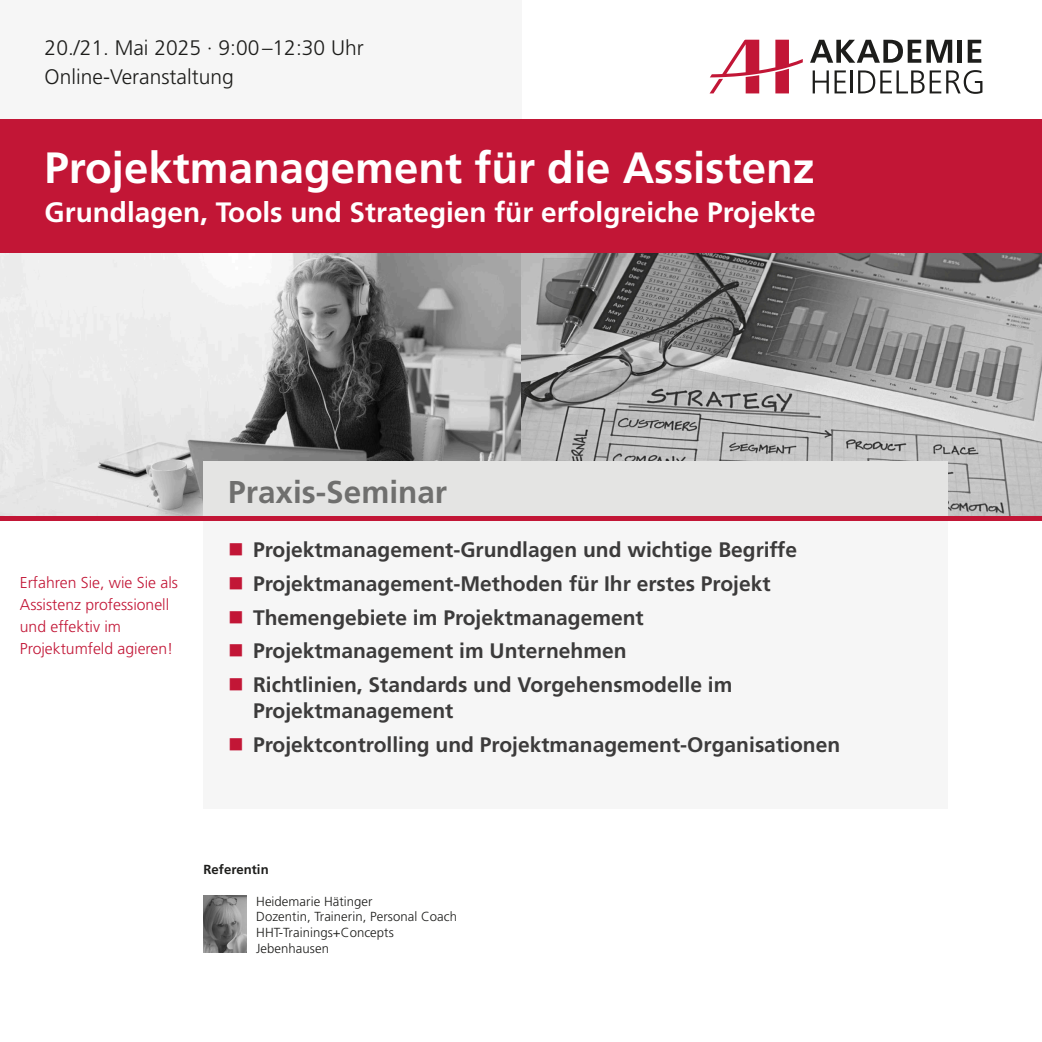
<style>
.page{position:relative;width:1042px;height:1042px;background:#fff}
.page>*{position:absolute;margin:0;border:0;box-sizing:border-box;transform-origin:0 0}
.t1{font:700 43.75px "Frutiger LT Pro";color:#fff}
.t2{font:700 31.5px "Frutiger LT Pro";color:#6f6f6e}
.t3{font:700 28px "Frutiger LT Pro";color:#fff}
.t4{font:700 21px/33.9px "Frutiger LT Pro";color:#3c3b3b}
.t5{font:300 21px/28.3px "Frutiger LT Pro";color:#1d1d1b}
.t6{font:300 15.75px/22.1px "Frutiger LT Pro";color:#c21636}
.t7{font:300 13.12px/15.8px "Frutiger LT Pro";letter-spacing:.005em;color:#1d1d1b}
.t8{font:700 13.12px "Frutiger LT Pro";letter-spacing:.005em;color:#1d1d1b}
</style>
<div class="page">
<img style="left:0;top:253px;width:521px;height:263px">
<svg style="left:521px;top:253px;width:521px;height:263px"></svg>
<div style="left:0;top:0;width:521px;height:119px;background:#f6f6f6"></div>
<div style="left:0;top:119px;width:1042px;height:134px;background:#c21636"></div>
<div style="left:203px;top:461px;width:744px;height:60px;background:#e4e4e3"></div>
<div style="left:203px;top:521px;width:744px;height:288px;background:#f6f6f6"></div>
<div style="left:0;top:516px;width:1042px;height:5px;background:#c21636"></div>
<svg style="left:810px;top:40px;width:142px;height:23px"></svg>
<div style="left:957px;top:40px;width:5px;height:23px;background:#1d1d1b"></div>
<svg style="left:967px;top:40px;width:14px;height:23px"></svg>
<svg style="left:812px;top:70px;width:34px;height:23px"></svg>
<hr style="left:851px;top:70px;width:2px;height:23px;background:#1d1d1b">
<svg style="left:710px;top:40px;width:93px;height:53px"></svg>
<svg style="left:858px;top:70px;width:124px;height:24px"></svg>
<img style="left:203px;top:896px;width:43px;height:57px">
<p class="t5" style="left:45px;top:36px;width:320px">20./21. Mai 2025 · 9:00 –12:30 Uhr<br>Online-Veranstaltung</p>
<h1 class="t1" style="left:45px;top:150px;width:771px">Projektmanagement für die Assistenz</h1>
<h3 class="t3" style="left:45px;top:201px;width:772px">Grundlagen, Tools und Strategien für erfolgreiche Projekte</h3>
<p class="t6" style="left:20px;top:573px;width:160px">Erfahren Sie, wie Sie als<br>Assistenz professionell und effektiv im<br>Projektumfeld agieren!</p>
<h2 class="t2" style="left:228px;top:479px;width:220px">Praxis-Seminar</h2>
<p class="t4" style="left:253px;top:534px;width:545px">Projektmanagement-Grundlagen und wichtige Begriffe Projektmanagement-Methoden für Ihr erstes Projekt Themengebiete im Projektmanagement Projektmanagement im Unternehmen<br>Richtlinien, Standards und Vorgehensmodelle im</p>
<p class="t4" style="left:253px;top:695px;width:588px">Projektmanagement<br>Projektcontrolling und Projektmanagement-Organisationen</p>
<p class="t8" style="left:203px;top:863px;width:67px">Referentin</p>
<p class="t7" style="left:256px;top:894px;width:202px">Heidemarie Hätinger<br>Dozentin, Trainerin, Personal Coach<br>HHT-Trainings+Concepts<br>Jebenhausen</p>
</div>
